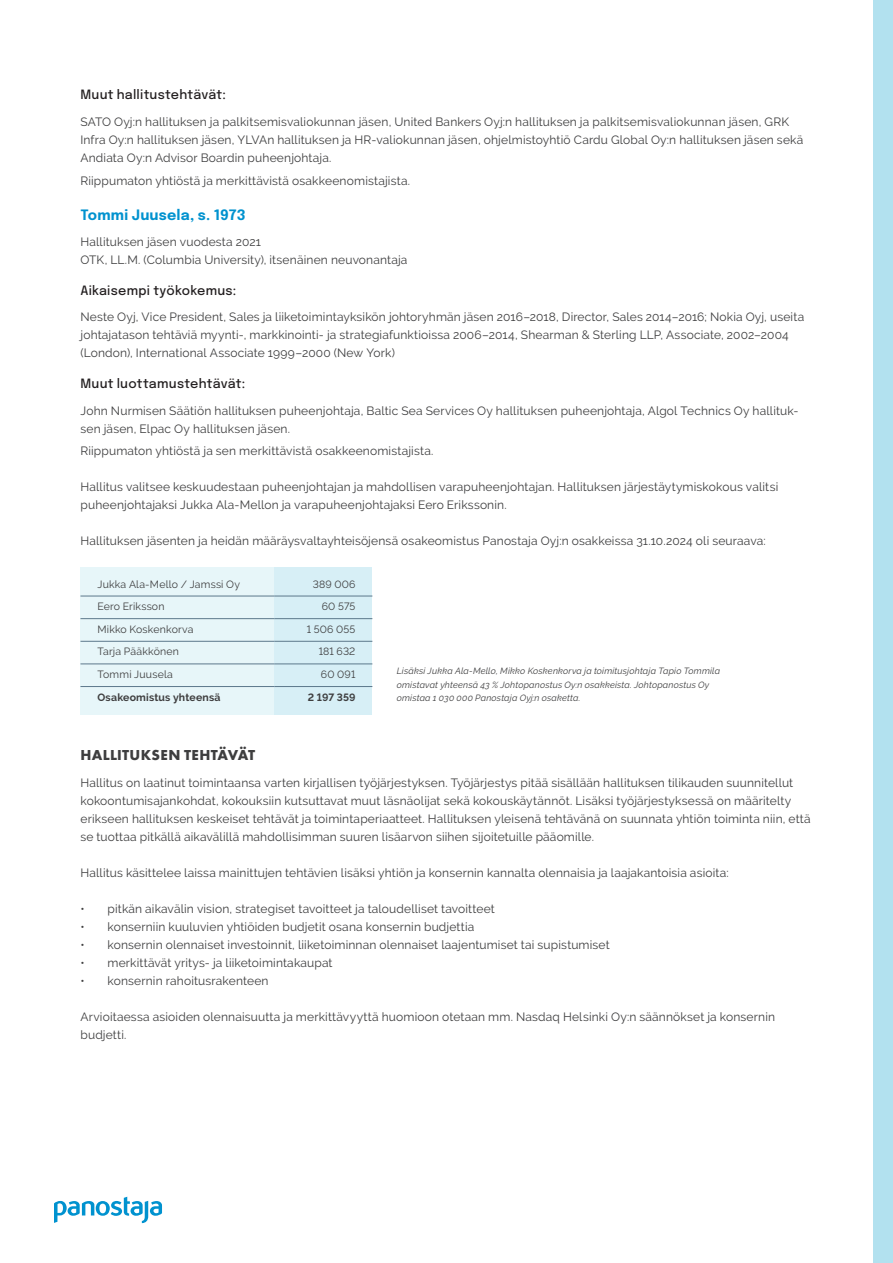
<style>
.page{position:relative;width:893px;height:1263px;background:#b2e1ef}
.page>*{position:absolute;margin:0;border:0;box-sizing:border-box;transform-origin:0 0}
.t1{font:700 15px "Futura PT";letter-spacing:.02em;color:#3e3e3f}
.t2{font:700 14.25px "Epilogue";letter-spacing:.015em;color:#0092cf}
.t3{font:500 12.75px "Epilogue";letter-spacing:.02em;color:#231f20}
.t4{font:12px/18px "Raleway";letter-spacing:.015em;color:#3e3e3f}
.t5{font:10.5px "Raleway";letter-spacing:.015em;color:#3e3e3f}
.t6{font:700 10.5px "Raleway";letter-spacing:.02em;color:#3e3e3f}
.t7{font:italic 9px/13.5px "Raleway";letter-spacing:.02em;color:#3e3e3f}
</style>
<div class="page">
<div style="left:0;top:0;width:872px;height:1263px;background:#fff"></div>
<svg style="left:54px;top:1197px;width:108px;height:26px"></svg>
<div style="left:80px;top:568px;width:292px;height:147px;background:#e7f6f9"></div>
<div style="left:275px;top:568px;width:97px;height:147px;background:#d7eff6"></div>
<hr style="left:80px;top:618px;width:195px;height:1px;background:#5c788b">
<hr style="left:275px;top:618px;width:97px;height:1px;background:#5c788b">
<hr style="left:80px;top:641px;width:195px;height:1px;background:#5c788b">
<hr style="left:275px;top:641px;width:97px;height:1px;background:#5c788b">
<hr style="left:80px;top:664px;width:195px;height:1px;background:#5c788b">
<hr style="left:275px;top:664px;width:97px;height:1px;background:#5c788b">
<hr style="left:80px;top:686px;width:195px;height:1px;background:#5c788b">
<hr style="left:275px;top:686px;width:97px;height:1px;background:#5c788b">
<hr style="left:80px;top:596px;width:195px;height:1px;background:#5c788b">
<hr style="left:275px;top:596px;width:97px;height:1px;background:#5c788b">
<p class="t3" style="left:80px;top:86px;width:147px">Muut hallitustehtävät:</p>
<p class="t4" style="left:80px;top:113px;width:724px">SATO Oyj:n hallituksen ja palkitsemisvaliokunnan jäsen, United Bankers Oyj:n hallituksen ja palkitsemisvaliokunnan jäsen, GRK<br>Infra Oy:n hallituksen jäsen, YLVAn hallituksen ja HR-valiokunnan jäsen, ohjelmistoyhtiö Cardu Global Oy:n hallituksen jäsen sekä<br>Andiata Oy:n Advisor Boardin puheenjohtaja.</p>
<p class="t4" style="left:80px;top:171px;width:331px">Riippumaton yhtiöstä ja merkittävistä osakkeenomistajista.</p>
<p class="t2" style="left:80px;top:204px;width:167px">Tommi Juusela, s. 1973</p>
<p class="t4" style="left:80px;top:233px;width:329px">Hallituksen jäsen vuodesta 2021<br>OTK, LL.M. (Columbia University), itsenäinen neuvonantaja</p>
<p class="t3" style="left:80px;top:281px;width:157px">Aikaisempi työkokemus:</p>
<p class="t4" style="left:80px;top:308px;width:725px">Neste Oyj, Vice President, Sales ja liiketoimintayksikön johtoryhmän jäsen 2016–2018, Director, Sales 2014–2016; Nokia Oyj, useita johtajatason tehtäviä myynti-, markkinointi- ja strategiafunktioissa 2006–2014, Shearman &amp; Sterling LLP, Associate, 2002–2004 (London), International Associate 1999–2000 (New York)</p>
<p class="t3" style="left:80px;top:374px;width:166px">Muut luottamustehtävät:</p>
<p class="t4" style="left:80px;top:401px;width:719px">John Nurmisen Säätiön hallituksen puheenjohtaja, Baltic Sea Services Oy hallituksen puheenjohtaja, Algol Technics Oy hallituk&shy;sen jäsen, Elpac Oy hallituksen jäsen.</p>
<p class="t4" style="left:80px;top:442px;width:355px">Riippumaton yhtiöstä ja sen merkittävistä osakkeenomistajista.</p>
<p class="t4" style="left:80px;top:478px;width:699px">Hallitus valitsee keskuudestaan puheenjohtajan ja mahdollisen varapuheenjohtajan. Hallituksen järjestäytymiskokous valitsi puheenjohtajaksi Jukka Ala-Mellon ja varapuheenjohtajaksi Eero Erikssonin.</p>
<p class="t4" style="left:80px;top:532px;width:687px">Hallituksen jäsenten ja heidän määräysvaltayhteisöjensä osakeomistus Panostaja Oyj:n osakkeissa 31.10.2024 oli seuraava:</p>
<p class="t5" style="left:97px;top:578px;width:144px">Jukka Ala-Mello / Jamssi Oy</p>
<p class="t5" style="left:313px;top:578px;width:44px">389 006</p>
<p class="t5" style="left:97px;top:600px;width:69px">Eero Eriksson</p>
<p class="t5" style="left:322px;top:600px;width:35px">60 575</p>
<p class="t5" style="left:97px;top:623px;width:98px">Mikko Koskenkorva</p>
<p class="t5" style="left:307px;top:623px;width:50px">1 506 055</p>
<p class="t5" style="left:97px;top:646px;width:83px">Tarja Pääkkönen</p>
<p class="t5" style="left:319px;top:646px;width:38px">181 632</p>
<p class="t5" style="left:97px;top:668px;width:77px">Tommi Juusela</p>
<p class="t5" style="left:321px;top:668px;width:36px">60 091</p>
<p class="t6" style="left:97px;top:691px;width:125px">Osakeomistus yhteensä</p>
<p class="t6" style="left:308px;top:691px;width:49px">2 197 359</p>
<p class="t7" style="left:397px;top:664px;width:325px">Lisäksi Jukka Ala-Mello, Mikko Koskenkorva ja toimitusjohtaja Tapio Tommila omistavat yhteensä 43 % Johtopanostus Oy:n osakkeista. Johtopanostus Oy omistaa 1 030 000 Panostaja Oyj:n osaketta.</p>
<p class="t1" style="left:81px;top:746px;width:176px">HALLITUKSEN TEHTÄVÄT</p>
<p class="t4" style="left:80px;top:774px;width:732px">Hallitus on laatinut toimintaansa varten kirjallisen työjärjestyksen. Työjärjestys pitää sisällään hallituksen tilikauden suunnitellut kokoontumisajankohdat, kokouksiin kutsuttavat muut läsnäolijat sekä kokouskäytännöt. Lisäksi työjärjestyksessä on määritelty erikseen hallituksen keskeiset tehtävät ja toimintaperiaatteet. Hallituksen yleisenä tehtävänä on suunnata yhtiön toiminta niin, että se tuottaa pitkällä aikavälillä mahdollisimman suuren lisäarvon siihen sijoitetuille pääomille.</p>
<p class="t4" style="left:80px;top:864px;width:650px">Hallitus käsittelee laissa mainittujen tehtävien lisäksi yhtiön ja konsernin kannalta olennaisia ja laajakantoisia asioita:</p>
<p class="t4" style="left:80px;top:900px;width:416px">• pitkän aikavälin vision, strategiset tavoitteet ja taloudelliset tavoitteet</p>
<p class="t4" style="left:80px;top:918px;width:395px">• konserniin kuuluvien yhtiöiden budjetit osana konsernin budjettia</p>
<p class="t4" style="left:80px;top:936px;width:531px">• konsernin olennaiset investoinnit, liiketoiminnan olennaiset laajentumiset tai supistumiset</p>
<p class="t4" style="left:80px;top:954px;width:254px">• merkittävät yritys- ja liiketoimintakaupat</p>
<p class="t4" style="left:80px;top:972px;width:190px">• konsernin rahoitusrakenteen</p>
<p class="t4" style="left:80px;top:1008px;width:696px">Arvioitaessa asioiden olennaisuutta ja merkittävyyttä huomioon otetaan mm. Nasdaq Helsinki Oy:n säännökset ja konsernin budjetti.</p>
</div>
